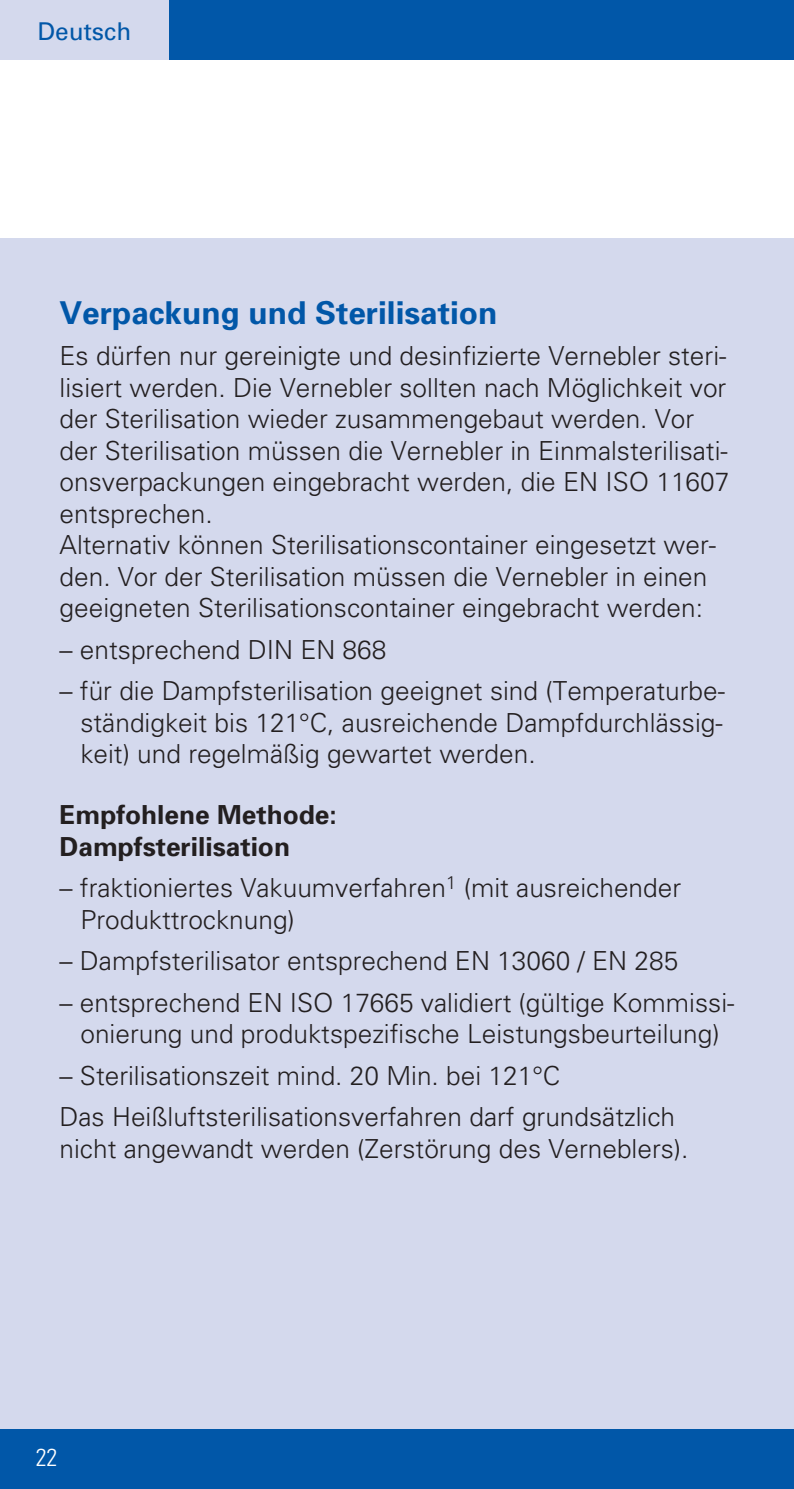
<style>
.page{position:relative;width:794px;height:1489px;background:#fff}
.page>*{position:absolute;margin:0;border:0;box-sizing:border-box;transform-origin:0 0}
.t1{font:700 31.5px "Univers";color:#0157a8}
.t2{font:300 26.25px/31.5px "Univers";color:#231f20}
.t3{font:700 26.25px/31.5px "Univers";color:#231f20}
.t4{font:24.5px "Univers";color:#0157a8}
.t5{font:300 condensed 24.5px "Univers";color:#fff}
</style>
<div class="page">
<div style="left:169px;top:0;width:625px;height:60px;background:#0157a8"></div>
<div style="left:0;top:238px;width:794px;height:1250px;background:#d4d9ed"></div>
<div style="left:0;top:0;width:169px;height:60px;background:#d4d9ed"></div>
<div style="left:0;top:1429px;width:794px;height:59px;background:#0157a8"></div>
<p class="t4" style="left:37px;top:16px;width:95px">Deutsch</p>
<p class="t1" style="left:60px;top:292px;width:439px">Verpackung und Sterilisation</p>
<p class="t2" style="left:60px;top:339px;width:671px">Es dürfen nur gereinigte und desinfizierte Vernebler steri&shy;lisiert werden. Die Vernebler sollten nach Möglichkeit vor der Sterilisation wieder zusammengebaut werden. Vor der Sterilisation müssen die Vernebler in Einmalsterilisati&shy;onsverpackungen eingebracht werden, die EN ISO 11607 entsprechen.<br>Alternativ können Sterilisationscontainer eingesetzt wer&shy;den. Vor der Sterilisation müssen die Vernebler in einen geeigneten Sterilisationscontainer eingebracht werden:</p>
<p class="t2" style="left:60px;top:633px;width:328px">– entsprechend DIN EN 868</p>
<p class="t2" style="left:80px;top:674px;width:646px;text-align:justify;text-indent:-21px">– für die Dampfsterilisation geeignet sind (Temperaturbe&shy;ständigkeit bis 121°C, ausreichende Dampfdurchlässig&shy;keit) und regelmäßig gewartet werden.</p>
<p class="t3" style="left:60px;top:798px;width:279px">Empfohlene Methode:<br>Dampfsterilisation</p>
<p class="t2" style="left:80px;top:871px;width:602px;text-indent:-21px">– fraktioniertes Vakuumverfahren<sup>1</sup> (mit ausreichender<br>Produkttrocknung)</p>
<p class="t2" style="left:60px;top:944px;width:620px">– Dampfsterilisator entsprechend EN 13060 / EN 285</p>
<p class="t2" style="left:60px;top:985px;width:676px;text-align:center">– entsprechend EN ISO 17665 validiert (gültige Kommissi&shy;onierung und produktspezifische Leistungsbeurteilung)</p>
<p class="t2" style="left:60px;top:1053px;width:617px;line-height:41.3px">– Sterilisationszeit mind. 20 Min. bei 121°C<br>Das Heißluftsterilisationsverfahren darf grundsätzlich</p>
<p class="t2" style="left:60px;top:1131px;width:630px">nicht angewandt werden (Zerstörung des Verneblers).</p>
<p class="t5" style="left:36px;top:1442px;width:23px">22</p>
</div>
